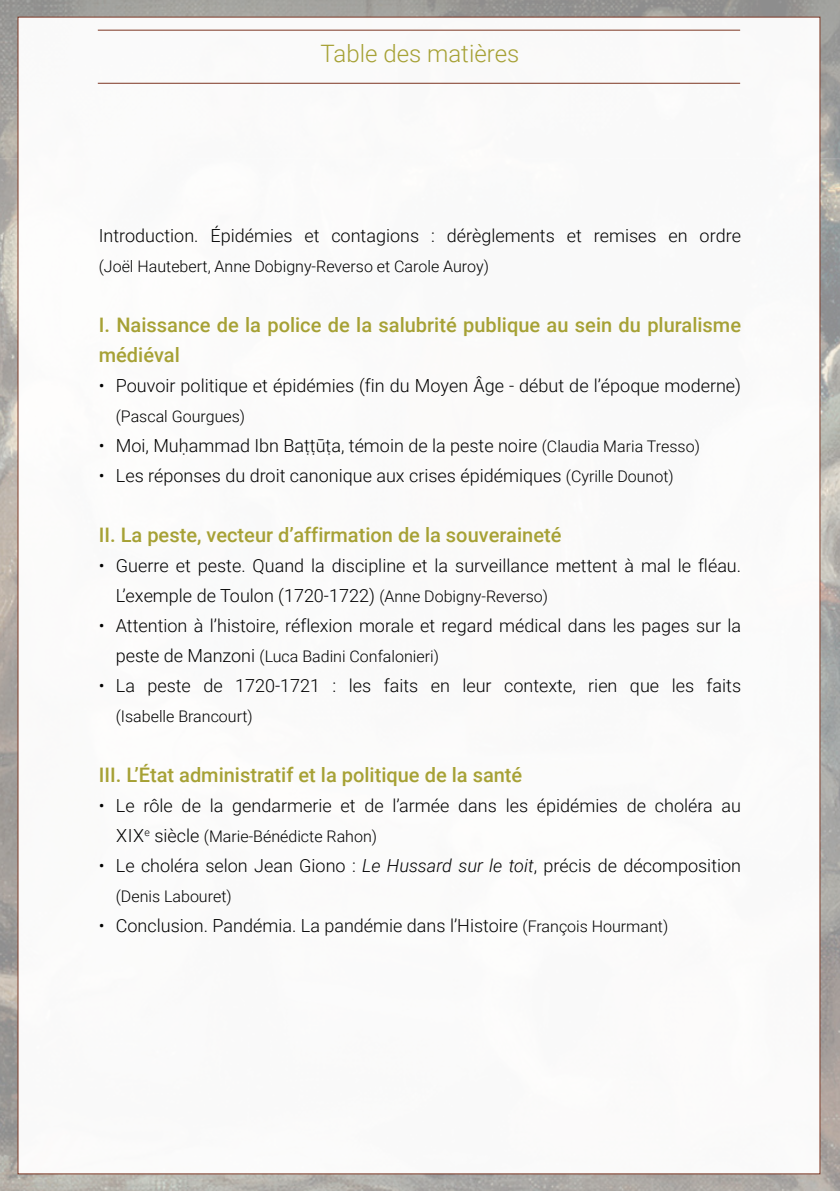
<style>
.page{position:relative;width:840px;height:1191px;background:#fff}
.page>*{position:absolute;margin:0;border:0;box-sizing:border-box;transform-origin:0 0}
.t1{font:300 24px "Roboto";color:#a6a135}
.t2{font:500 20px/30px "Roboto";color:#a6a135}
.t3{font:300 18px/30px "Roboto";color:#000}
.t4{font:300 16px "Roboto";color:#000}
.s1{font-size:16px}
.s2{font-size:18px}
.s3{font-style:italic}
</style>
<div class="page">
<img style="left:0;top:0;width:839px;height:1191px">
<div style="left:18px;top:17px;width:801px;height:1157px;background:#fff"></div>
<hr style="left:98px;top:30px;width:641px;height:1px;background:#7c3521">
<hr style="left:98px;top:83px;width:641px;height:1px;background:#7c3521">
<h1 class="t1" style="left:320px;top:37px;width:200px">Table des matières</h1>
<p class="t3" style="left:99px;top:219px;width:643px">Introduction. Épidémies et contagions : dérèglements et remises en ordre</p>
<p class="t4" style="left:99px;top:255px;width:391px">(Joël Hautebert, Anne Dobigny-Reverso et Carole Auroy)</p>
<p class="t2" style="left:99px;top:309px;width:643px">I. Naissance de la police de la salubrité publique au sein du pluralisme médiéval</p>
<p class="t3" style="left:99px;top:369px;width:643px">• Pouvoir politique et épidémies (fin du Moyen Âge - début de l’époque moderne)</p>
<p class="t4" style="left:116px;top:405px;width:131px">(Pascal Gourgues)</p>
<p class="t3" style="left:99px;top:429px;width:602px">• Moi, Muḥammad Ibn Baṭṭūṭa, témoin de la peste noire <span class="s1">(Claudia Maria Tresso)</span></p>
<p class="t3" style="left:99px;top:459px;width:576px">• Les réponses du droit canonique aux crises épidémiques <span class="s1">(Cyrille Dounot)</span></p>
<p class="t2" style="left:99px;top:519px;width:464px">II. La peste, vecteur d’affirmation de la souveraineté</p>
<p class="t3" style="left:116px;top:549px;width:626px;text-indent:-17px">• Guerre et peste. Quand la discipline et la surveillance mettent à mal le fléau.<br>L’exemple de Toulon (1720-1722) <span class="s1">(Anne Dobigny-Reverso)</span></p>
<p class="t3" style="left:99px;top:609px;width:643px">• Attention à l’histoire, réflexion morale et regard médical dans les pages sur la</p>
<p class="t4" style="left:116px;top:645px;width:324px"><span class="s2">peste de Manzoni</span> (Luca Badini Confalonieri)</p>
<p class="t3" style="left:99px;top:669px;width:643px">• La peste de 1720-1721 : les faits en leur contexte, rien que les faits</p>
<p class="t4" style="left:116px;top:705px;width:138px">(Isabelle Brancourt)</p>
<p class="t2" style="left:99px;top:759px;width:425px">III. L’État administratif et la politique de la santé</p>
<p class="t3" style="left:99px;top:789px;width:643px">• Le rôle de la gendarmerie et de l’armée dans les épidémies de choléra au</p>
<p class="t4" style="left:116px;top:825px;width:262px"><span class="s2">XIX</span><sup>e</sup> <span class="s2">siècle</span> (Marie‑Bénédicte Rahon)</p>
<p class="t3" style="left:99px;top:849px;width:643px">• Le choléra selon Jean Giono : <span class="s3">Le Hussard sur le toit</span>, précis de décomposition</p>
<p class="t4" style="left:116px;top:885px;width:117px">(Denis Labouret)</p>
<p class="t3" style="left:99px;top:909px;width:570px">• Conclusion. Pandémia. La pandémie dans l’Histoire <span class="s1">(François Hourmant)</span></p>
</div>
